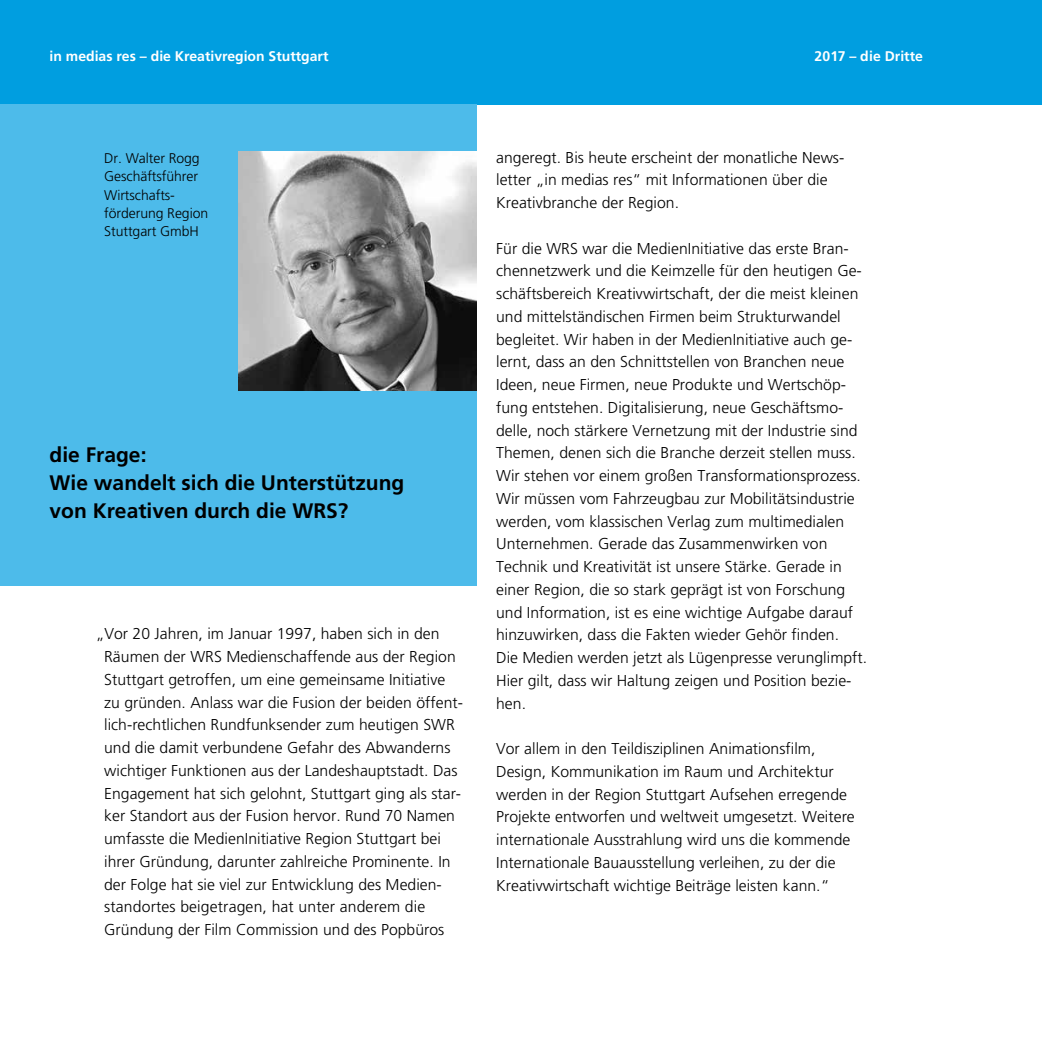
<style>
.page{position:relative;width:1042px;height:1042px;background:#fff}
.page>*{position:absolute;margin:0;border:0;box-sizing:border-box;transform-origin:0 0}
.t1{font:700 21px/28px "Frutiger";color:#000}
.t2{font:300 15.75px/22.8px "Frutiger";color:#000}
.t3{font:300 14px/18.4px "Frutiger";letter-spacing:-.005em;color:#000}
.t4{font:700 14px "Frutiger";color:#fff}
.s1{color:#fff}
</style>
<div class="page">
<div style="left:0;top:0;width:1042px;height:105px;background:#009ee0"></div>
<div style="left:0;top:105px;width:476px;height:481px;background:#4dbbea"></div>
<img style="left:238px;top:151px;width:238px;height:239px">
<p class="t4" style="left:50px;top:47px;width:280px">in medias res – die Kreativregion Stuttgart</p>
<p class="t4" style="left:814px;top:47px;width:110px">2017 – die Dritte</p>
<p class="t3" style="left:104px;top:149px;width:105px">Dr. Walter Rogg<br>Geschäftsführer<br>Wirtschafts&shy;förderung Region<br>Stuttgart GmbH</p>
<h1 class="t1" style="left:50px;top:440px;width:356px">die Frage:<br>Wie wandelt sich die Unterstützung von Kreativen durch die WRS?</h1>
<p class="t2" style="left:104px;top:623px;width:360px;text-indent:-8px">„<span class="s1">i</span>Vor 20 Jahren, im Januar 1997, haben sich in den Räumen der WRS Medienschaffende aus der Region Stuttgart getroffen, um eine gemeinsame Initiative zu gründen. Anlass war die Fusion der beiden öffent&shy;lich-rechtlichen Rundfunksender zum heutigen SWR und die damit verbundene Gefahr des Abwanderns wichtiger Funktionen aus der Landeshauptstadt. Das Engagement hat sich gelohnt, Stuttgart ging als star&shy;ker Standort aus der Fusion hervor. Rund 70 Namen umfasste die MedienInitiative Region Stuttgart bei ihrer Gründung, darunter zahlreiche Prominente. In der Folge hat sie viel zur Entwicklung des Medien&shy;standortes beigetragen, hat unter anderem die Gründung der Film Commission und des Popbüros</p>
<p class="t2" style="left:496px;top:146px;width:350px">angeregt. Bis heute erscheint der monatliche News&shy;letter „in medias res“ mit Informationen über die<br>Kreativbranche der Region.</p>
<p class="t2" style="left:496px;top:237px;width:372px">Für die WRS war die MedienInitiative das erste Bran&shy;chennetzwerk und die Keimzelle für den heutigen Ge&shy;schäftsbereich Kreativwirtschaft, der die meist kleinen und mittelständischen Firmen beim Strukturwandel begleitet. Wir haben in der MedienInitiative auch ge&shy;lernt, dass an den Schnittstellen von Branchen neue Ideen, neue Firmen, neue Produkte und Wertschöp&shy;fung entstehen. Digitalisierung, neue Geschäftsmo&shy;delle, noch stärkere Vernetzung mit der Industrie sind Themen, denen sich die Branche derzeit stellen muss.<br>Wir stehen vor einem großen Transformationsprozess.<br>Wir müssen vom Fahrzeugbau zur Mobilitätsindustrie werden, vom klassischen Verlag zum multimedialen Unternehmen. Gerade das Zusammenwirken von Technik und Kreativität ist unsere Stärke. Gerade in einer Region, die so stark geprägt ist von Forschung und Information, ist es eine wichtige Aufgabe darauf hinzuwirken, dass die Fakten wieder Gehör finden.<br>Die Medien werden jetzt als Lügenpresse verunglimpft.<br>Hier gilt, dass wir Haltung zeigen und Position bezie&shy;hen.</p>
<p class="t2" style="left:496px;top:737px;width:360px">Vor allem in den Teildisziplinen Animationsfilm, Design, Kommunikation im Raum und Architektur werden in der Region Stuttgart Aufsehen erregende Projekte entworfen und weltweit umgesetzt. Weitere internationale Ausstrahlung wird uns die kommende Internationale Bauausstellung verleihen, zu der die Kreativwirtschaft wichtige Beiträge leisten kann.“</p>
</div>
